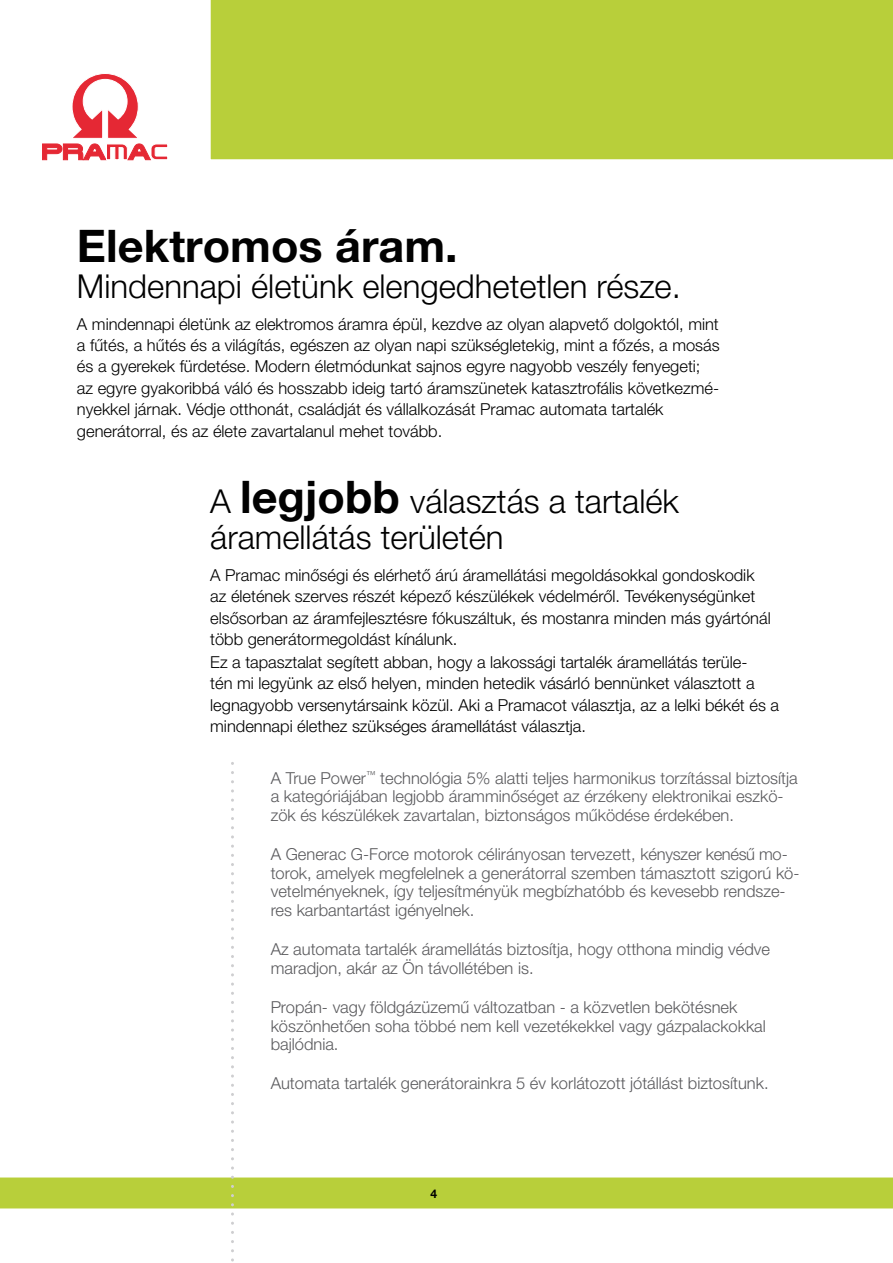
<style>
.page{position:relative;width:893px;height:1263px;background:#fff}
.page>*{position:absolute;margin:0;border:0;box-sizing:border-box;transform-origin:0 0}
.t1{font:700 45px "Helvetica Neue LT Pro";color:#010101}
.t2{font:300 33px/36px "Helvetica Neue LT Pro";color:#010101}
.t3{font:300 16.5px/21.3px "Helvetica Neue LT Pro";color:#010101}
.t4{font:300 16.5px/18.6px "Helvetica Neue LT Pro";color:#5a5a5d}
.t5{font:700 12px "Helvetica Neue LT Pro";color:#010101}
.s1{font-weight:700;font-size:45px}
</style>
<div class="page">
<svg style="left:0;top:762px;width:893px;height:500px"></svg>
<div style="left:210px;top:0;width:683px;height:160px;background:#b8cf3a"></div>
<svg style="left:72px;top:73px;width:67px;height:65px"></svg>
<svg style="left:43px;top:144px;width:125px;height:16px"></svg>
<h1 class="t1" style="left:77px;top:218px;width:382px">Elektromos áram.</h1>
<h2 class="t2" style="left:77px;top:267px;width:605px">Mindennapi életünk elengedhetetlen része.</h2>
<p class="t3" style="left:77px;top:313px;width:644px">A mindennapi életünk az elektromos áramra épül, kezdve az olyan alapvető dolgoktól, mint a fűtés, a hűtés és a világítás, egészen az olyan napi szükségletekig, mint a főzés, a mosás és a gyerekek fürdetése. Modern életmódunkat sajnos egyre nagyobb veszély fenyegeti; az egyre gyakoribbá váló és hosszabb ideig tartó áramszünetek katasztrofális következmé&shy;nyekkel járnak. Védje otthonát, családját és vállalkozását Pramac automata tartalék generátorral, és az élete zavartalanul mehet tovább.</p>
<h2 class="t2" style="left:210px;top:483px;width:470px">A <span class="s1">legjobb</span> választás a tartalék áramellátás területén</h2>
<p class="t3" style="left:210px;top:564px;width:562px">A Pramac minőségi és elérhető árú áramellátási megoldásokkal gondoskodik az életének szerves részét képező készülékek védelméről. Tevékenységünket elsősorban az áramfejlesztésre fókuszáltuk, és mostanra minden más gyártónál több generátormegoldást kínálunk.</p>
<p class="t3" style="left:210px;top:651px;width:570px">Ez a tapasztalat segített abban, hogy a lakossági tartalék áramellátás terüle-<br>tén mi legyünk az első helyen, minden hetedik vásárló bennünket választott a legnagyobb versenytársaink közül. Aki a Pramacot választja, az a lelki békét és a mindennapi élethez szükséges áramellátást választja.</p>
<p class="t4" style="left:271px;top:768px;width:528px">A True Power<sup>™</sup> technológia 5% alatti teljes harmonikus torzítással biztosítja a kategóriájában legjobb áramminőséget az érzékeny elektronikai eszkö&shy;zök és készülékek zavartalan, biztonságos működése érdekében.</p>
<p class="t4" style="left:271px;top:845px;width:530px">A Generac G-Force motorok célirányosan tervezett, kényszer kenésű mo&shy;torok, amelyek megfelelnek a generátorral szemben támasztott szigorú kö&shy;vetelményeknek, így teljesítményük megbízhatóbb és kevesebb rendsze&shy;res karbantartást igényelnek.</p>
<p class="t4" style="left:271px;top:940px;width:501px">Az automata tartalék áramellátás biztosítja, hogy otthona mindig védve maradjon, akár az Ön távollétében is.</p>
<p class="t4" style="left:271px;top:998px;width:497px">Propán- vagy földgázüzemű változatban - a közvetlen bekötésnek köszönhetően soha többé nem kell vezetékekkel vagy gázpalackokkal bajlódnia.</p>
<p class="t4" style="left:271px;top:1074px;width:499px">Automata tartalék generátorainkra 5 év korlátozott jótállást biztosítunk.</p>
<p class="t5" style="left:431px;top:1186px;width:8px">4</p>
</div>
